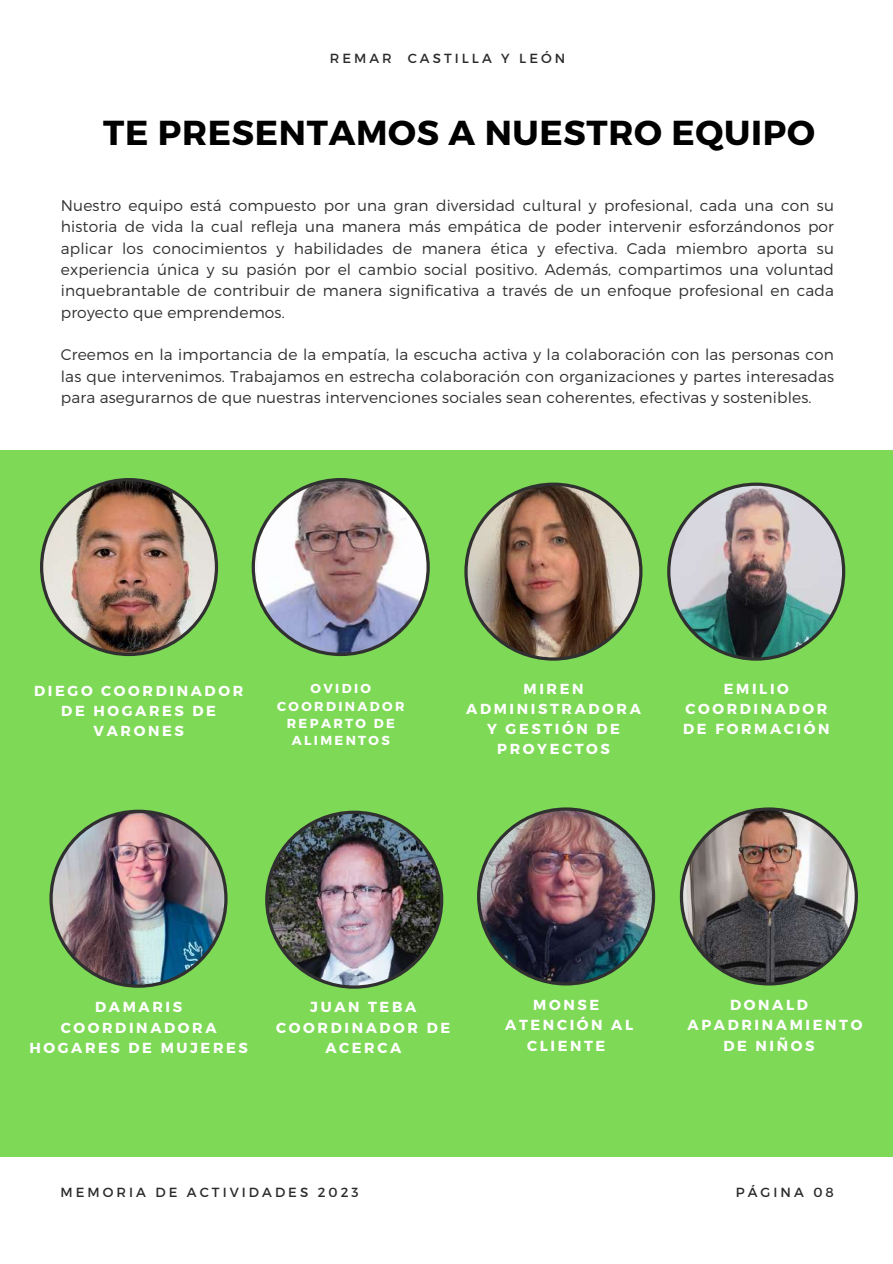
<style>
.page{position:relative;width:893px;height:1264px;background:#fff}
.page>*{position:absolute;margin:0;border:0;box-sizing:border-box;transform-origin:0 0}
.t1{font:700 34.65px "Montserrat";letter-spacing:.02em;color:#000}
.t2{font:300 15.45px/21.3px "Montserrat";letter-spacing:.01em;color:#303030;text-align:justify}
.t3{font:700 14.55px/20.2px "Montserrat";letter-spacing:.18em;color:#fff;text-align:center}
.t4{font:13.2px "Montserrat";letter-spacing:.23em;color:#2a2a2a}
.t5{font:700 13.05px/17.4px "Montserrat";letter-spacing:.18em;color:#fff;text-align:center}
</style>
<div class="page">
<div style="left:0;top:450px;width:892px;height:706px;background:#7ed957"></div>
<img style="left:40px;top:478px;width:178px;height:178px">
<img style="left:252px;top:478px;width:178px;height:178px">
<img style="left:49px;top:809px;width:178px;height:178px">
<img style="left:265px;top:810px;width:178px;height:178px">
<img style="left:464px;top:482px;width:178px;height:178px">
<img style="left:477px;top:807px;width:178px;height:178px">
<img style="left:667px;top:482px;width:178px;height:178px">
<img style="left:679px;top:807px;width:178px;height:178px">
<p class="t4" style="left:330px;top:50px;width:237px">REMAR CASTILLA Y LEÓN</p>
<h1 class="t1" style="left:103px;top:110px;width:713px">TE PRESENTAMOS A NUESTRO EQUIPO</h1>
<p class="t2" style="left:61px;top:194px;width:774px">Nuestro equipo está compuesto por una gran diversidad cultural y profesional, cada una con su historia de vida la cual refleja una manera más empática de poder intervenir esforzándonos por aplicar los conocimientos y habilidades de manera ética y efectiva. Cada miembro aporta su experiencia única y su pasión por el cambio social positivo. Además, compartimos una voluntad inquebrantable de contribuir de manera significativa a través de un enfoque profesional en cada proyecto que emprendemos.</p>
<p class="t2" style="left:61px;top:343px;width:774px">Creemos en la importancia de la empatía, la escucha activa y la colaboración con las personas con las que intervenimos. Trabajamos en estrecha colaboración con organizaciones y partes interesadas para asegurarnos de que nuestras intervenciones sociales sean coherentes, efectivas y sostenibles.</p>
<p class="t3" style="left:34px;top:679px;width:210px">DIEGO COORDINADOR<br>DE HOGARES DE<br>VARONES</p>
<p class="t3" style="left:466px;top:677px;width:176px">MIREN<br>ADMINISTRADORA<br>Y GESTIÓN DE<br>PROYECTOS</p>
<p class="t5" style="left:277px;top:679px;width:129px">OVIDIO<br>COORDINADOR<br>REPARTO DE<br>ALIMENTOS</p>
<p class="t3" style="left:683px;top:677px;width:148px">EMILIO<br>COORDINADOR<br>DE FORMACIÓN</p>
<p class="t3" style="left:29px;top:996px;width:220px">DAMARIS<br>COORDINADORA<br>HOGARES DE MUJERES</p>
<p class="t3" style="left:276px;top:996px;width:175px">JUAN TEBA<br>COORDINADOR DE<br>ACERCA</p>
<p class="t3" style="left:505px;top:994px;width:129px">MONSE<br>ATENCIÓN AL<br>CLIENTE</p>
<p class="t3" style="left:730px;top:994px;width:79px">DONALD</p>
<p class="t3" style="left:687px;top:1014px;width:176px">APADRINAMIENTO</p>
<p class="t3" style="left:723px;top:1034px;width:93px">DE NIÑOS</p>
<p class="t4" style="left:60px;top:1183px;width:300px">MEMORIA DE ACTIVIDADES 2023</p>
<p class="t4" style="left:735px;top:1183px;width:99px">PÁGINA 08</p>
</div>
